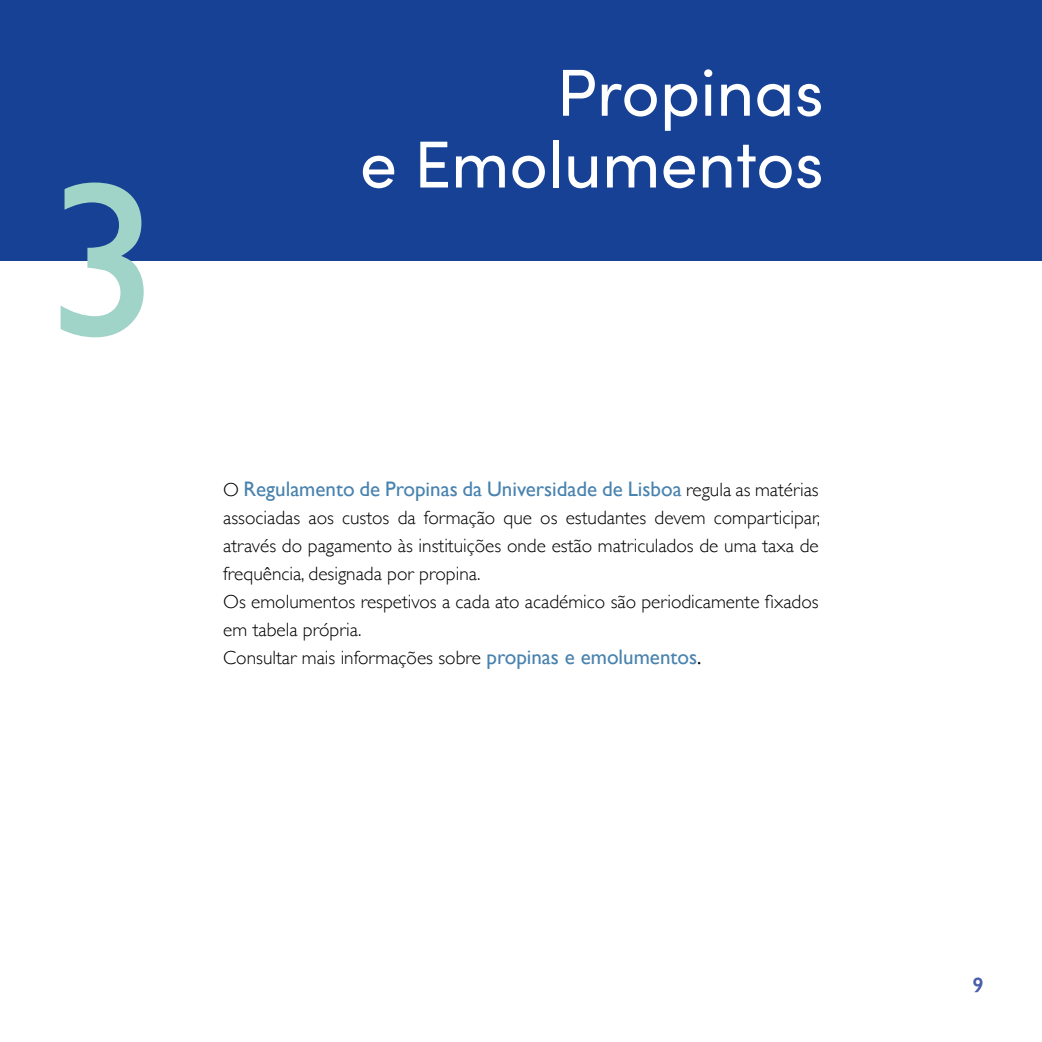
<style>
.page{position:relative;width:1042px;height:1042px;background:#fff}
.page>*{position:absolute;margin:0;border:0;box-sizing:border-box;transform-origin:0 0}
.t1{font:66.5px/71.8px "Sofia Pro";color:#fff;text-align:right}
.t2{font:21px "Gill Sans";color:#4882ae}
.t3{font:600 21px "Gill Sans";color:#495fa9}
.t4{font:300 19.25px/28px "Gill Sans";color:#000}
.s1{font-weight:300;font-size:19.25px;color:#000}
.s2{font-weight:400;font-size:21px;color:#4882ae}
.s3{font-weight:400}
</style>
<div class="page">
<div style="left:0;top:0;width:1042px;height:260px;background:#164194"></div>
<svg style="left:61px;top:182px;width:83px;height:155px"></svg>
<h1 class="t1" style="left:360px;top:53px;width:465px">Propinas<br>e Emolumentos</h1>
<p class="t2" style="left:223px;top:477px;width:597px"><span class="s1">O</span> Regulamento de Propinas da Universidade de Lisboa <span class="s1">regula as matérias</span></p>
<p class="t4" style="left:223px;top:503px;width:598px">associadas aos custos da formação que os estudantes devem comparticipar, através do pagamento às instituições onde estão matriculados de uma taxa de frequência, designada por propina.<br>Os emolumentos respetivos a cada ato académico são periodicamente fixados em tabela própria.<br>Consultar mais informações sobre <span class="s2">propinas e emolumentos</span><span class="s3">.</span></p>
<p class="t3" style="left:972px;top:971px;width:13px">9</p>
</div>
